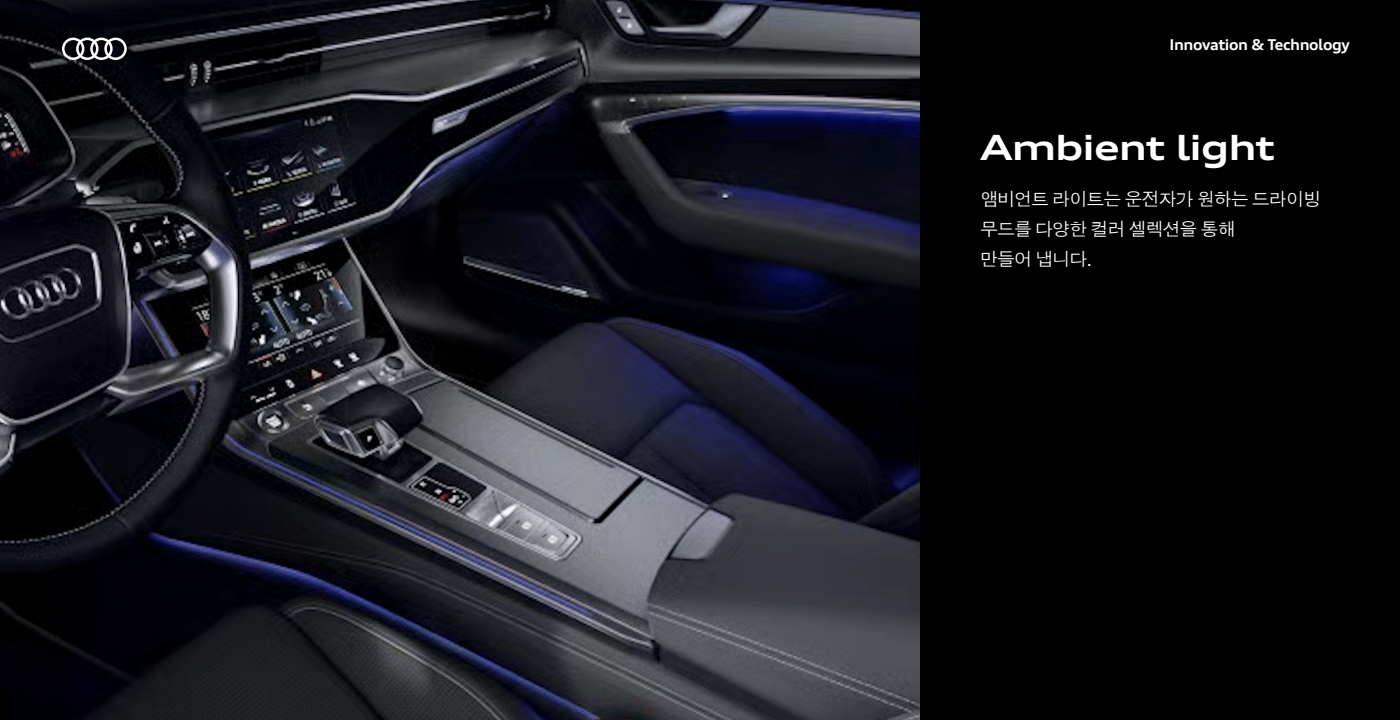
<style>
.page{position:relative;width:1400px;height:720px;background:#000}
.page>*{position:absolute;margin:0;border:0;box-sizing:border-box;transform-origin:0 0}
.t1{font:700 expanded 35px "Audi Type";letter-spacing:-.025em;color:#fff}
.t2{font:18px/30px "Audi Type KR";letter-spacing:-.05em;color:#fff}
.t3{font:700 expanded 15px "Audi Type";letter-spacing:-.025em;color:#fff}
.s1{font-family:"Audi Type";font-stretch:expanded}
</style>
<div class="page">
<img style="left:0;top:0;width:920px;height:720px">
<svg style="left:62px;top:38px;width:65px;height:22px"></svg>
<p class="t3" style="left:1170px;top:35px;width:182px">Innovation &amp; Technology</p>
<h1 class="t1" style="left:980px;top:126px;width:297px">Ambient light</h1>
<p class="t2" style="left:980px;top:184px;width:343px">앰비언트 라이트는 운전자가 원하는 드라이빙 무드를 다양한 컬러 셀렉션을 통해<br>만들어 냅니다<span class="s1">.</span></p>
</div>
